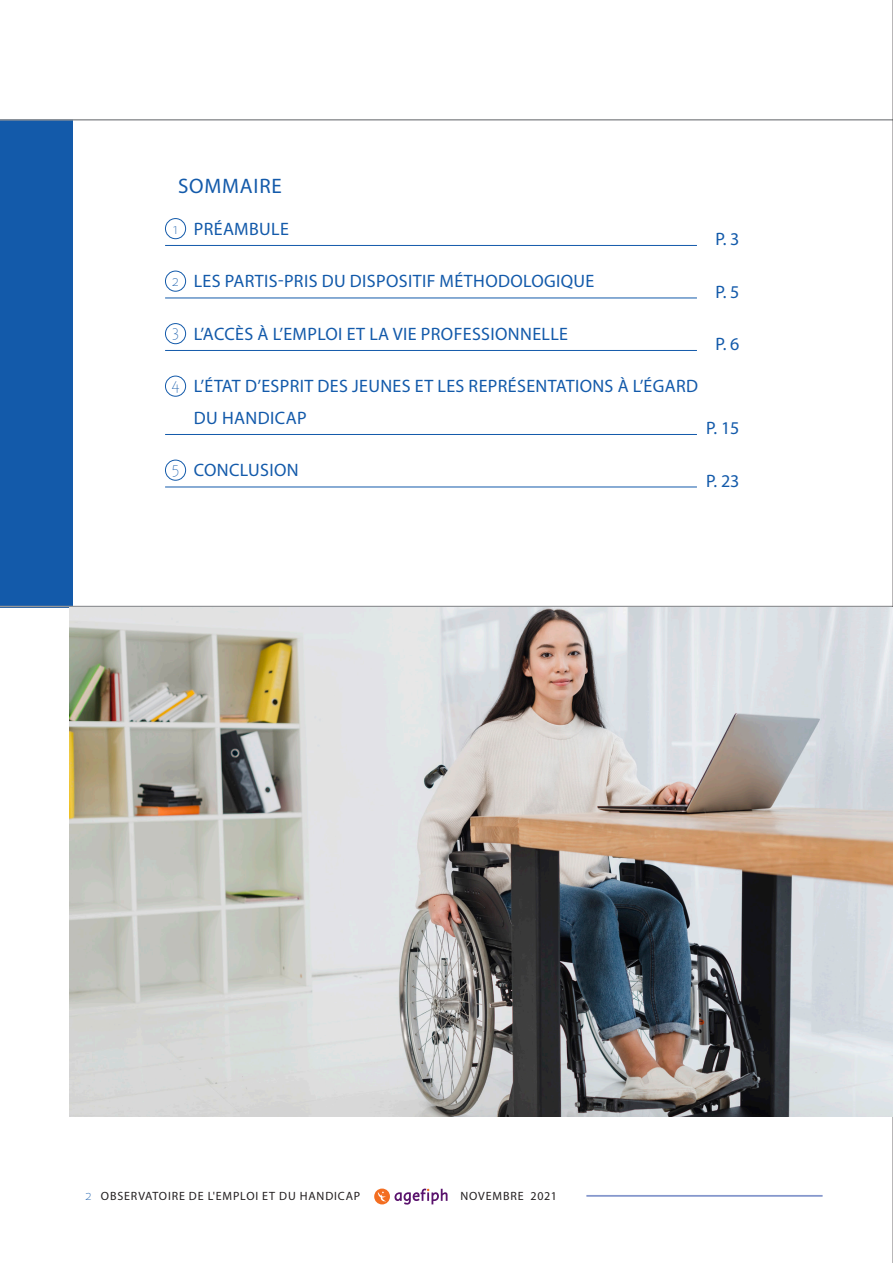
<style>
.page{position:relative;width:893px;height:1263px;background:#fff}
.page>*{position:absolute;margin:0;border:0;box-sizing:border-box;transform-origin:0 0}
.Sommaire_-H1{font:21px "Myriad Pro";letter-spacing:.04em;color:#135aaa}
.Sommaire_-H2{font:18px/31.5px "Myriad Pro";letter-spacing:.02em;color:#135aaa}
.sommaire_numéro{font:16.35px "Instant W01 1 Vivid";color:#135aaa}
.t1{font:12px "Myriad Pro";letter-spacing:.07em;color:#231f20}
.s1{font-family:"Instant W01 1 Vivid";font-size:15px;color:#135aaa}
</style>
<div class="page">
<div style="left:0;top:119px;width:72px;height:489px;background:#135aaa"></div>
<hr style="left:0;top:119px;width:893px;height:2px;background:#939598">
<hr style="left:0;top:606px;width:893px;height:1px;background:#939598">
<hr style="left:586px;top:1195px;width:237px;height:2px;background:#8698cd">
<svg style="left:374px;top:1188px;width:74px;height:16px"></svg>
<hr style="left:892px;top:0;width:1px;height:1263px;background:#231f20">
<hr style="left:165px;top:245px;width:532px;height:1px;background:#135aaa">
<hr style="left:165px;top:298px;width:532px;height:1px;background:#135aaa">
<hr style="left:165px;top:350px;width:532px;height:1px;background:#135aaa">
<hr style="left:165px;top:434px;width:532px;height:1px;background:#135aaa">
<hr style="left:165px;top:487px;width:532px;height:1px;background:#135aaa">
<div style="left:165px;top:218px;width:21px;height:21px;border:1px solid #135aaa;border-radius:50%"></div>
<div style="left:165px;top:271px;width:21px;height:21px;border:1px solid #135aaa;border-radius:50%"></div>
<div style="left:165px;top:323px;width:21px;height:21px;border:1px solid #135aaa;border-radius:50%"></div>
<div style="left:165px;top:376px;width:21px;height:21px;border:1px solid #135aaa;border-radius:50%"></div>
<div style="left:165px;top:460px;width:21px;height:21px;border:1px solid #135aaa;border-radius:50%"></div>
<img style="left:70px;top:608px;width:823px;height:508px">
<h1 class="Sommaire_-H1" style="left:178px;top:173px;width:105px">SOMMAIRE</h1>
<p class="sommaire_numéro" style="left:173px;top:219px;width:6px">1</p>
<p class="Sommaire_-H2" style="left:194px;top:212px;width:97px">PRÉAMBULE</p>
<p class="sommaire_numéro" style="left:172px;top:272px;width:9px">2</p>
<p class="Sommaire_-H2" style="left:194px;top:265px;width:402px">LES PARTIS-PRIS DU DISPOSITIF MÉTHODOLOGIQUE</p>
<p class="sommaire_numéro" style="left:172px;top:322px;width:8px">3</p>
<p class="Sommaire_-H2" style="left:194px;top:317px;width:376px">L’ACCÈS À L’EMPLOI ET LA VIE PROFESSIONNELLE</p>
<p class="Sommaire_-H2" style="left:715px;top:223px;width:26px">P. 3</p>
<p class="Sommaire_-H2" style="left:715px;top:275px;width:26px">P. 5</p>
<p class="Sommaire_-H2" style="left:715px;top:328px;width:26px">P. 6</p>
<p class="sommaire_numéro" style="left:172px;top:375px;width:9px">4</p>
<p class="Sommaire_-H2" style="left:194px;top:370px;width:506px">L’ÉTAT D’ESPRIT DES JEUNES ET LES REPRÉSENTATIONS À L’ÉGARD<br>DU HANDICAP</p>
<p class="Sommaire_-H2" style="left:706px;top:412px;width:35px">P. 15</p>
<p class="sommaire_numéro" style="left:172px;top:459px;width:9px">5</p>
<p class="Sommaire_-H2" style="left:194px;top:454px;width:106px">CONCLUSION</p>
<p class="Sommaire_-H2" style="left:706px;top:464px;width:35px">P. 23</p>
<p class="t1" style="left:85px;top:1189px;width:277px"><span class="s1">2</span> OBSERVATOIRE DE L'EMPLOI ET DU HANDICAP</p>
<p class="t1" style="left:460px;top:1189px;width:98px">NOVEMBRE 2021</p>
</div>
